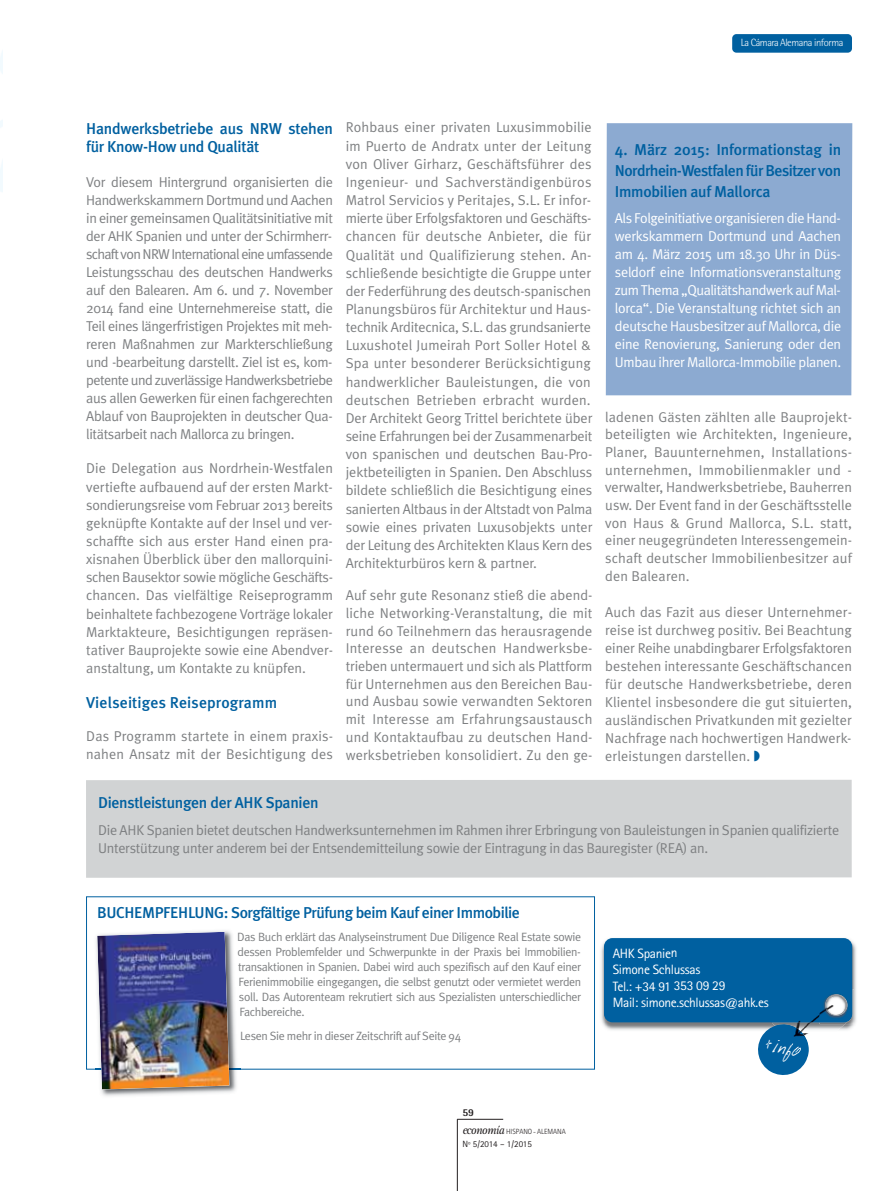
<style>
.page{position:relative;width:894px;height:1191px;background:#fff}
.page>*{position:absolute;margin:0;border:0;box-sizing:border-box;transform-origin:0 0}
.t1{font:30px "Handwriting";color:#fff}
.t2{font:500 15.75px/21px "Meta Plus";letter-spacing:-.02em;color:#0060a0}
.t3{font:500 15.75px "Meta Plus";letter-spacing:.01em;color:#0060a0}
.t4{font:14.25px/18.1px "Meta Plus Normal";letter-spacing:-.005em;color:#7e8082;text-align:justify}
.t5{font:14.25px/18px "Meta Plus Normal";letter-spacing:-.025em;color:#fff;text-align:justify}
.t6{font:13.5px/16.5px "Rotis Sans Serif";letter-spacing:-.025em;color:#fff}
.t7{font:12px/15px "Meta Plus Normal";letter-spacing:-.03em;color:#7e8082;text-align:justify}
.t8{font:300 10.5px "Rotis Semi Sans";letter-spacing:-.04em;color:#fff}
.t9{font:800 10.5px "Rotis Semi Sans";color:#231f20}
.t10{font:9px "Rotis Sans Serif";color:#231f20}
.t11{font:300 7.5px "Rotis Sans Serif";color:#231f20}
.s1{font-family:"Rotis Serif";font-weight:400;font-style:italic;font-size:12px}
</style>
<div class="page">
<div style="left:732px;top:34px;width:119px;height:19px;background:#0060a0;border-radius:4px"></div>
<hr style="left:457px;top:1119px;width:1px;height:72px;background:#231f20">
<hr style="left:457px;top:1119px;width:46px;height:1px;background:#231f20">
<div style="left:605px;top:123px;width:247px;height:272px;background:#8caad1"></div>
<div style="left:86px;top:780px;width:765px;height:98px;background:#d1d3d4"></div>
<img style="left:601px;top:938px;width:255px;height:92px">
<div style="left:603px;top:938px;width:249px;height:84px;background:#0060a0;border-radius:9px"></div>
<img style="left:850px;top:990px;width:3px;height:34px">
<img style="left:850px;top:990px;width:2px;height:29px">
<img style="left:812px;top:1022px;width:32px;height:8px">
<img style="left:799px;top:1015px;width:20px;height:7px">
<img style="left:819px;top:1022px;width:31px;height:2px">
<img style="left:819px;top:994px;width:31px;height:28px">
<img style="left:824px;top:996px;width:20px;height:20px">
<svg style="left:754px;top:1021px;width:58px;height:54px"></svg>
<img style="left:96px;top:1069px;width:145px;height:27px">
<img style="left:92px;top:930px;width:148px;height:139px">
<img style="left:97px;top:932px;width:132px;height:157px">
<p class="t8" style="left:740px;top:39px;width:104px">La CámaraAlemana informa</p>
<p class="t2" style="left:86px;top:120px;width:248px;line-height:18px">Handwerksbetriebe aus NRW stehen für Know-How und Qualität</p>
<p class="t4" style="left:86px;top:174px;width:248px">Vor diesem Hintergrund organisierten die Handwerkskammern Dortmund und Aachen in einer gemeinsamen Qualitätsinitiative mit der AHK Spanien und unter der Schirmherr&shy;schaft von NRW International eine umfassende Leistungsschau des deutschen Handwerks auf den Balearen. Am 6. und 7. November 2014 fand eine Unternehmereise statt, die Teil eines längerfristigen Projektes mit meh&shy;reren Maßnahmen zur Markterschließung und -bearbeitung darstellt. Ziel ist es, kom&shy;petente und zuverlässige Handwerksbetriebe aus allen Gewerken für einen fachgerechten Ablauf von Bauprojekten in deutscher Qua&shy;litätsarbeit nach Mallorca zu bringen.</p>
<p class="t4" style="left:86px;top:461px;width:248px">Die Delegation aus Nordrhein-Westfalen vertiefte aufbauend auf der ersten Markt&shy;sondierungsreise vom Februar 2013 bereits geknüpfte Kontakte auf der Insel und ver&shy;schaffte sich aus erster Hand einen pra&shy;xisnahen Überblick über den mallorquini&shy;schen Bausektor sowie mögliche Geschäfts&shy;chancen. Das vielfältige Reiseprogramm beinhaltete fachbezogene Vorträge lokaler Marktakteure, Besichtigungen repräsen&shy;tativer Bauprojekte sowie eine Abendver&shy;anstaltung, um Kontakte zu knüpfen.</p>
<p class="t3" style="left:86px;top:695px;width:192px">Vielseitiges Reiseprogramm</p>
<p class="t4" style="left:86px;top:728px;width:248px">Das Programm startete in einem praxis&shy;nahen Ansatz mit der Besichtigung des</p>
<p class="t4" style="left:345px;top:120px;width:248px">Rohbaus einer privaten Luxusimmobilie im Puerto de Andratx unter der Leitung von Oliver Girharz, Geschäftsführer des Ingenieur- und Sachverständigenbüros Matrol Servicios y Peritajes, S.L. Er infor&shy;mierte über Erfolgsfaktoren und Geschäfts&shy;chancen für deutsche Anbieter, die für Qualität und Qualifizierung stehen. An&shy;schließende besichtigte die Gruppe unter der Federführung des deutsch-spanischen Planungsbüros für Architektur und Haus&shy;technik Arditecnica, S.L. das grundsanierte Luxushotel Jumeirah Port Soller Hotel &amp; Spa unter besonderer Berücksichtigung handwerklicher Bauleistungen, die von deutschen Betrieben erbracht wurden.<br>Der Architekt Georg Trittel berichtete über seine Erfahrungen bei der Zusammenarbeit von spanischen und deutschen Bau-Pro&shy;jektbeteiligten in Spanien. Den Abschluss bildete schließlich die Besichtigung eines sanierten Altbaus in der Altstadt von Palma sowie eines privaten Luxusobjekts unter der Leitung des Architekten Klaus Kern des Architekturbüros kern &amp; partner.</p>
<p class="t4" style="left:345px;top:588px;width:248px;line-height:17.7px">Auf sehr gute Resonanz stieß die abend&shy;liche Networking-Veranstaltung, die mit rund 60 Teilnehmern das herausragende Interesse an deutschen Handwerksbe&shy;trieben untermauert und sich als Plattform für Unternehmen aus den Bereichen Bau&shy;und Ausbau sowie verwandten Sektoren mit Interesse am Erfahrungsaustausch und Kontaktaufbau zu deutschen Hand&shy;werksbetrieben konsolidiert. Zu den ge-</p>
<p class="t2" style="left:614px;top:140px;width:228px;text-align:justify">4. März 2015: Informationstag in Nordrhein-Westfalen für Besitzer von Immobilien auf Mallorca</p>
<p class="t5" style="left:614px;top:211px;width:228px">Als Folgeinitiative organisieren die Hand&shy;werkskammern Dortmund und Aachen am 4. März 2015 um 18.30 Uhr in Düs&shy;seldorf eine Informationsveranstaltung zum Thema „Qualitätshandwerk auf Mal&shy;lorca“. Die Veranstaltung richtet sich an deutsche Hausbesitzer auf Mallorca, die eine Renovierung, Sanierung oder den Umbau ihrer Mallorca-Immobilie planen.</p>
<p class="t4" style="left:605px;top:409px;width:248px;line-height:17.7px">ladenen Gästen zählten alle Bauprojekt&shy;beteiligten wie Architekten, Ingenieure, Planer, Bauunternehmen, Installations&shy;unternehmen, Immobilienmakler und - verwalter, Handwerksbetriebe, Bauherren usw. Der Event fand in der Geschäftsstelle von Haus &amp; Grund Mallorca, S.L. statt, einer neugegründeten Interessengemein&shy;schaft deutscher Immobilienbesitzer auf den Balearen.</p>
<p class="t4" style="left:605px;top:604px;width:248px">Auch das Fazit aus dieser Unternehmer&shy;reise ist durchweg positiv. Bei Beachtung einer Reihe unabdingbarer Erfolgsfaktoren bestehen interessante Geschäftschancen für deutsche Handwerksbetriebe, deren Klientel insbesondere die gut situierten, ausländischen Privatkunden mit gezielter Nachfrage nach hochwertigen Handwerk&shy;erleistungen darstellen.</p>
<p class="t2" style="left:98px;top:793px;width:222px">Dienstleistungen der AHK Spanien</p>
<p class="t4" style="left:98px;top:822px;width:742px">Die AHK Spanien bietet deutschen Handwerksunternehmen im Rahmen ihrer Erbringung von Bauleistungen in Spanien qualifizierte<br>Unterstützung unter anderem bei der Entsendemitteilung sowie der Eintragung in das Bauregister (REA) an.</p>
<p class="t2" style="left:97px;top:903px;width:424px">BUCHEMPFEHLUNG: Sorgfältige Prüfung beim Kauf einer Immobilie</p>
<p class="t7" style="left:237px;top:931px;width:345px">Das Buch erklärt das Analyseinstrument Due Diligence Real Estate sowie dessen Problemfelder und Schwerpunkte in der Praxis bei Immobilien&shy;transaktionen in Spanien. Dabei wird auch spezifisch auf den Kauf einer Ferienimmobilie eingegangen, die selbst genutzt oder vermietet werden soll. Das Autorenteam rekrutiert sich aus Spezialisten unterschiedlicher Fachbereiche.</p>
<p class="t7" style="left:240px;top:1029px;width:222px">Lesen Sie mehr in dieser Zeitschrift auf Seite 94</p>
<p class="t9" style="left:462px;top:1109px;width:13px">59</p>
<p class="t11" style="left:462px;top:1129px;width:105px"><span class="s1">economía</span> HISPANO - ALEMANA</p>
<p class="t10" style="left:462px;top:1140px;width:71px">Nº 5/2014 – 1/2015</p>
<p class="t6" style="left:612px;top:946px;width:157px">AHK Spanien<br>Simone Schlussas<br>Tel.: +34 91 353 09 29<br>Mail: simone.schlussas@ahk.es</p>
<h1 class="t1" style="left:768px;top:1026px;width:37px;rotate:10deg">+info</h1>
</div>
